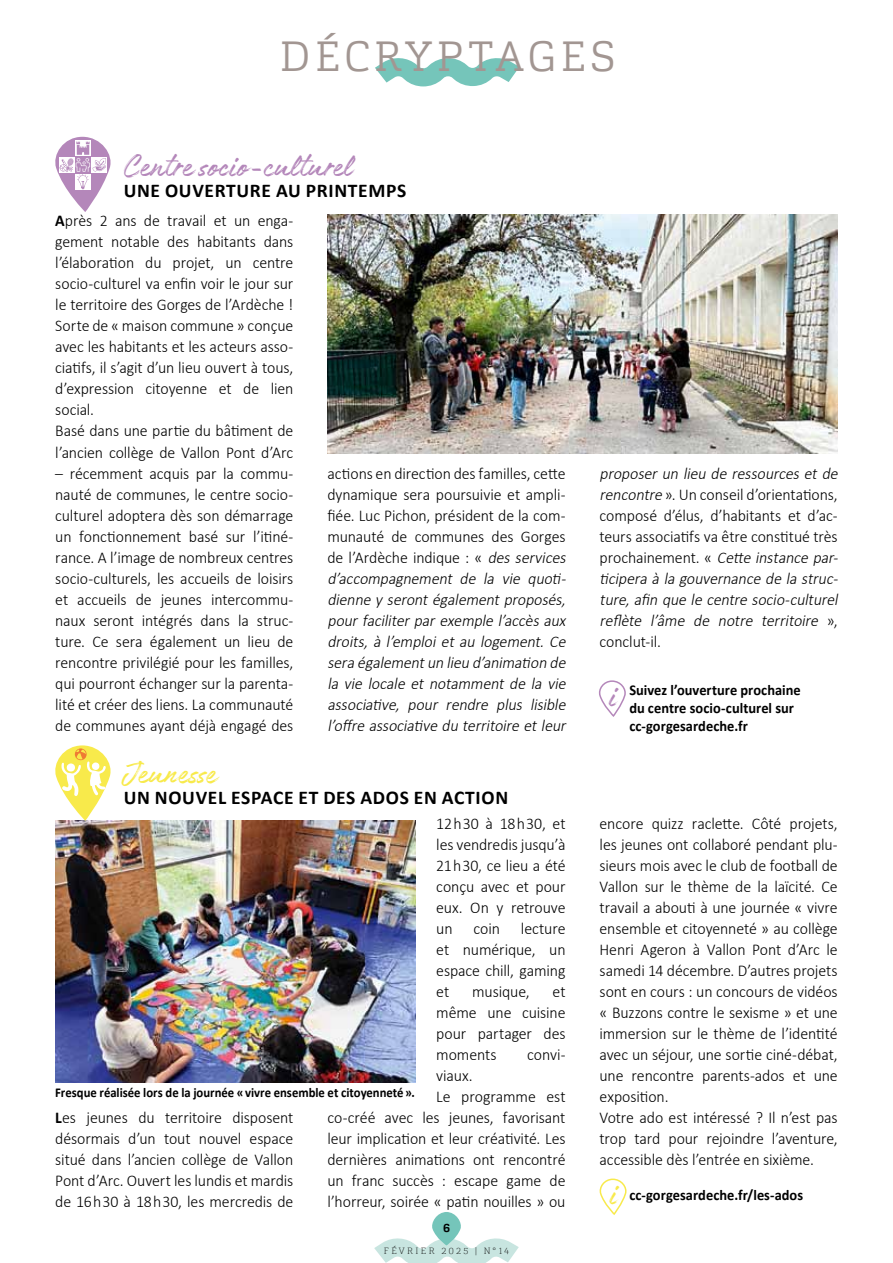
<style>
.page{position:relative;width:893px;height:1263px;background:#fff}
.page>*{position:absolute;margin:0;border:0;box-sizing:border-box;transform-origin:0 0}
.t1{font:300 42px "Cargan W03";letter-spacing:.1em;color:#a29692}
.t2{font:36px "Authenia";color:#b487ba}
.t3{font:36px "Authenia";color:#f8ea4b}
.t4{font:700 19.5px "Calibri";letter-spacing:.035em;color:#000}
.t5{font:300 16.5px/21px "Calibri";letter-spacing:-.005em;color:#000;text-align:justify;scale:.96 1}
.t6{font:italic 300 16.5px/21px "Calibri";color:#000;scale:.96 1}
.t7{font:700 15px/18px "Calibri";letter-spacing:.005em;color:#000;scale:.96 1}
.t8{font:700 13.5px "Calibri";color:#000;scale:.94 1}
.t9{font:700 12px "Cargan W03";color:#000}
.t10{font:100 9px "Cargan W03";letter-spacing:.26em;color:#000}
.s1{font-weight:700}
.s2{font-style:normal}
</style>
<div class="page">
<img style="left:327px;top:214px;width:511px;height:240px">
<img style="left:55px;top:821px;width:360px;height:261px">
<svg style="left:374px;top:1212px;width:145px;height:51px"></svg>
<svg style="left:375px;top:58px;width:144px;height:28px"></svg>
<svg style="left:598px;top:680px;width:28px;height:37px"></svg>
<svg style="left:55px;top:745px;width:59px;height:76px"></svg>
<svg style="left:55px;top:137px;width:56px;height:75px"></svg>
<svg style="left:599px;top:1178px;width:28px;height:37px"></svg>
<h1 class="t1" style="left:280px;top:30px;width:336px">DÉCRYPTAGES</h1>
<h2 class="t2" style="left:123px;top:148px;width:231px">Centre socio-culturel</h2>
<p class="t4" style="left:124px;top:179px;width:284px">Une ouverture au printemps</p>
<p class="t5" style="left:55px;top:210px;width:250px;text-align:left"><span class="s1">A</span>près 2 ans de travail et un enga&shy;gement notable des habitants dans l’élaboration du projet, un centre socio-culturel va enfin voir le jour sur le territoire des Gorges de l’Ardèche !<br>Sorte de « maison commune » conçue avec les habitants et les acteurs asso&shy;ciatifs, il s’agit d’un lieu ouvert à tous, d’expression citoyenne et de lien social.<br>Basé dans une partie du bâtiment de l’ancien collège de Vallon Pont d’Arc</p>
<p class="t5" style="left:55px;top:462px;width:250px">– récemment acquis par la commu&shy;nauté de communes, le centre socio&shy;culturel adoptera dès son démarrage un fonctionnement basé sur l’itiné&shy;rance. A l’image de nombreux centres socio-culturels, les accueils de loisirs et accueils de jeunes intercommu&shy;naux seront intégrés dans la struc&shy;ture. Ce sera également un lieu de rencontre privilégié pour les familles, qui pourront échanger sur la parenta&shy;lité et créer des liens. La communauté de communes ayant déjà engagé des</p>
<h2 class="t3" style="left:123px;top:754px;width:95px">Jeunesse</h2>
<p class="t4" style="left:124px;top:785px;width:386px">Un nouvel espace et des ados en action</p>
<p class="t6" style="left:327px;top:463px;width:253px"><span class="s2">actions en direction des familles, cette dynamique sera poursuivie et ampli&shy;fiée. Luc Pichon, président de la com&shy;munauté de communes des Gorges de l’Ardèche indique : «</span> des services d’accompagnement de la vie quoti&shy;dienne y seront également proposés, pour faciliter par exemple l’accès aux droits, à l’emploi et au logement. Ce sera égalementun lieu d’animation de la vie locale et notamment de la vie associative, pour rendre plus lisible l’offre associative du territoire etleur</p>
<p class="t6" style="left:600px;top:463px;width:253px">proposer un lieu de ressources et de rencontre <span class="s2">». Un conseil d’orientations, composé d’élus, d’habitants et d’ac&shy;teurs associatifs va être constitué très prochainement. «</span> Cette instance par&shy;ticipera à la gouvernance de la struc&shy;ture, afin que le centre socio-culturel reflète l’âme de notre territoire <span class="s2">» , conclut-il.</span></p>
<p class="t7" style="left:629px;top:680px;width:180px">Suivez l’ouverture prochaine du centre socio-culturel sur cc-gorgesardeche.fr</p>
<h2 class="t2" style="left:609px;top:677px;width:9px">i</h2>
<p class="t5" style="left:436px;top:813px;width:136px">12 h 30 à 18 h 30, et les vendredis jusqu’à 21 h 30, ce lieu a été conçu avec et pour eux. On y retrouve un</p>
<p class="t5" style="left:436px;top:918px;width:136px;text-indent:85px">lecture et numérique, un espace chill, gaming et</p>
<p class="t5" style="left:473px;top:918px;width:29px">coin</p>
<p class="t5" style="left:472px;top:981px;width:61px">musique,</p>
<p class="t5" style="left:436px;top:981px;width:136px;text-indent:116px">et même une cuisine pour partager des moments</p>
<p class="t5" style="left:527px;top:1044px;width:41px">convi-</p>
<p class="t5" style="left:436px;top:1065px;width:39px">viaux.</p>
<p class="t5" style="left:436px;top:1086px;width:136px">Le programme est</p>
<p class="t5" style="left:327px;top:1107px;width:249px">co-créé avec les jeunes, favorisant</p>
<p class="t5" style="left:327px;top:1128px;width:250px">leur implication et leur créativité. Les</p>
<p class="t5" style="left:327px;top:1149px;width:250px">dernières animations ont rencontré</p>
<p class="t5" style="left:327px;top:1170px;width:250px">un franc succès : escape game de</p>
<p class="t5" style="left:327px;top:1191px;width:249px">l’horreur, soirée « patin nouilles » ou</p>
<p class="t8" style="left:55px;top:1085px;width:384px">Fresque réalisée lors de la journée «vivre ensemble et citoyenneté».</p>
<p class="t5" style="left:55px;top:1107px;width:250px"><span class="s1">L</span>es jeunes du territoire disposent désormais d’un tout nouvel espace situé dans l’ancien collège de Vallon Pont d’Arc. Ouvert les lundis et mardis de 16 h 30 à 18 h 30, les mercredis de</p>
<p class="t9" style="left:443px;top:1220px;width:8px">6</p>
<p class="t10" style="left:384px;top:1245px;width:127px">FÉVRIER 2025 | N°14</p>
<p class="t5" style="left:600px;top:813px;width:250px;text-align:left">encore quizz raclette. Côté projets, les jeunes ont collaboré pendant plu&shy;sieurs mois avec le club de football de Vallon sur le thème de la laïcité. Ce travail a abouti à une journée « vivre ensemble et citoyenneté » au collège Henri Ageron à Vallon Pont d’Arc le samedi 14 décembre. D’autres projets sont en cours : un concours de vidéos « Buzzons contre le sexisme » et une immersion sur le thème de l’identité avec un séjour, une sortie ciné-débat, une rencontre parents-ados et une exposition.<br>Votre ado est intéressé ? Il n’est pas trop tard pour rejoindre l’aventure, accessible dès l’entrée en sixième.</p>
<p class="t7" style="left:629px;top:1185px;width:183px">cc-gorgesardeche.fr/les-ados</p>
<h2 class="t3" style="left:609px;top:1176px;width:9px">i</h2>
</div>
